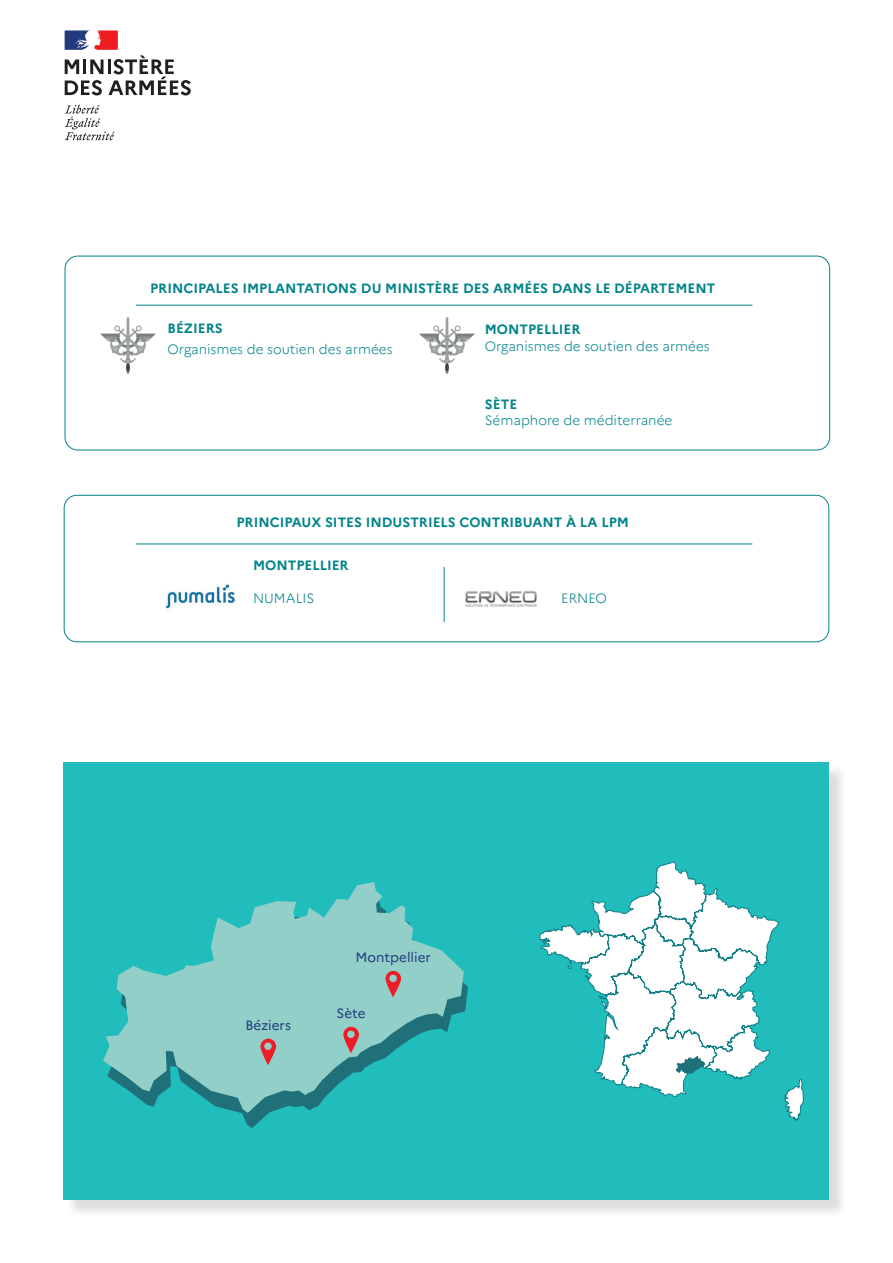
<style>
.page{position:relative;width:893px;height:1263px;background:#fff}
.page>*{position:absolute;margin:0;border:0;box-sizing:border-box;transform-origin:0 0}
.t1{font:700 13.5px "Marianne";color:#00848a}
.t2{font:300 13.5px "Marianne";color:#00848a}
.t3{font:13.5px "Marianne";color:#233b7d}
</style>
<div class="page">
<svg style="left:65px;top:105px;width:50px;height:35px"></svg>
<svg style="left:65px;top:30px;width:126px;height:65px"></svg>
<div style="left:66px;top:764px;width:782px;height:454px;background:#231f20;opacity:.15"></div>
<div style="left:64px;top:762px;width:765px;height:437px;background:#21bdbd"></div>
<div style="left:65px;top:256px;width:765px;height:194px;border:1px solid #00848a;border-radius:13px"></div>
<hr style="left:136px;top:305px;width:616px;height:1px;background:#00848a">
<img style="left:100px;top:317px;width:55px;height:57px">
<img style="left:420px;top:317px;width:55px;height:57px">
<div style="left:64px;top:495px;width:765px;height:147px;border:1px solid #00848a;border-radius:13px"></div>
<hr style="left:136px;top:544px;width:616px;height:1px;background:#00848a">
<hr style="left:444px;top:567px;width:1px;height:55px;background:#00848a">
<img style="left:166px;top:584px;width:70px;height:26px">
<img style="left:465px;top:590px;width:72px;height:17px">
<svg style="left:540px;top:862px;width:263px;height:258px"></svg>
<svg style="left:676px;top:1056px;width:29px;height:19px"></svg>
<svg style="left:103px;top:882px;width:361px;height:231px;fill:#92cfc9"></svg>
<svg style="left:260px;top:1038px;width:16px;height:27px"></svg>
<svg style="left:385px;top:971px;width:16px;height:26px"></svg>
<svg style="left:343px;top:1026px;width:16px;height:27px"></svg>
<p class="t1" style="left:150px;top:280px;width:567px">PRINCIPALES IMPLANTATIONS DU MINISTÈRE DES ARMÉES DANS LE DÉPARTEMENT</p>
<p class="t1" style="left:167px;top:320px;width:57px">BÉZIERS</p>
<p class="t2" style="left:167px;top:341px;width:227px">Organismes de soutien des armées</p>
<p class="t1" style="left:485px;top:321px;width:97px">MONTPELLIER</p>
<p class="t2" style="left:485px;top:338px;width:227px">Organismes de soutien des armées</p>
<p class="t1" style="left:485px;top:395px;width:34px">SÈTE</p>
<p class="t2" style="left:485px;top:412px;width:189px">Sémaphore de méditerranée</p>
<p class="t1" style="left:236px;top:514px;width:394px">PRINCIPAUX SITES INDUSTRIELS CONTRIBUANT À LA LPM</p>
<p class="t1" style="left:253px;top:557px;width:97px">MONTPELLIER</p>
<p class="t2" style="left:253px;top:590px;width:63px">NUMALIS</p>
<p class="t2" style="left:561px;top:590px;width:47px">ERNEO</p>
<p class="t3" style="left:246px;top:1017px;width:47px">Béziers</p>
<p class="t3" style="left:356px;top:949px;width:77px">Montpellier</p>
<p class="t3" style="left:337px;top:1005px;width:31px">Sète</p>
</div>
